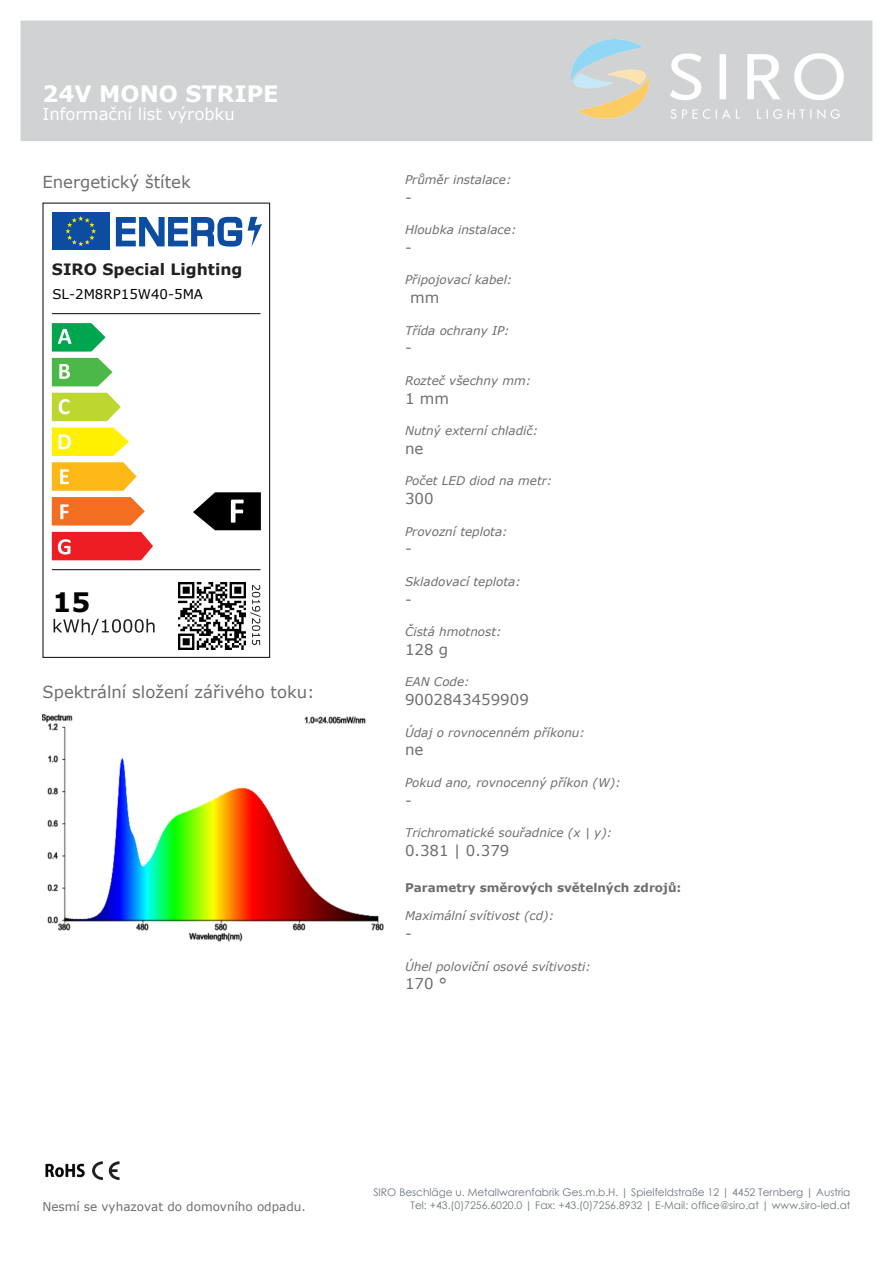
<style>
.page{position:relative;width:893px;height:1263px;background:#fff}
.page>*{position:absolute;margin:0;border:0;box-sizing:border-box;transform-origin:0 0}
.t1{font:700 26.85px "Verdana";color:#000}
.t2{font:700 22.5px "Verdana";color:#fff}
.t3{font:16.5px "Verdana";color:#6e6e6e}
.t4{font:16.5px "Verdana";color:#fff}
.t5{font:700 15.6px "Verdana";color:#231f20}
.t6{font:15px "Verdana";color:#6e6e6e}
.t7{font:13.35px "Verdana";color:#000}
.t8{font:italic 12px "Verdana";color:#6e6e6e}
.t9{font:700 12px "Verdana";color:#6e6e6e}
.t10{font:12px "Verdana";color:#6e6e6e}
.t11{font:10.5px/12.6px "Century Gothic";color:#6d747f;text-align:right}
.s1{font-style:inherit}
</style>
<div class="page">
<div style="left:21px;top:21px;width:851px;height:120px;background:#d1d2d4"></div>
<img style="left:571px;top:40px;width:272px;height:78px">
<img style="left:45px;top:1163px;width:40px;height:15px">
<svg style="left:92px;top:1161px;width:27px;height:19px"></svg>
<div style="left:52px;top:212px;width:58px;height:38px;background:#0d4da1"></div>
<svg style="left:65px;top:216px;width:31px;height:30px"></svg>
<svg style="left:116px;top:217px;width:126px;height:30px"></svg>
<svg style="left:248px;top:217px;width:14px;height:30px"></svg>
<svg style="left:52px;top:323px;width:54px;height:29px"></svg>
<svg style="left:52px;top:358px;width:61px;height:28px"></svg>
<svg style="left:52px;top:393px;width:69px;height:28px;background:#c7db4d"></svg>
<svg style="left:52px;top:427px;width:77px;height:29px;background:#fff32b"></svg>
<svg style="left:52px;top:462px;width:85px;height:29px;background:#fcc133"></svg>
<svg style="left:52px;top:497px;width:93px;height:28px;background:#f47d38"></svg>
<svg style="left:52px;top:532px;width:101px;height:28px;background:#ef3237"></svg>
<svg style="left:54px;top:619px;width:101px;height:16px"></svg>
<hr style="left:52px;top:313px;width:209px;height:1px;background:#231f20">
<hr style="left:52px;top:569px;width:209px;height:1px;background:#231f20">
<svg style="left:250px;top:585px;width:11px;height:60px"></svg>
<svg style="left:193px;top:492px;width:68px;height:38px"></svg>
<div style="left:42px;top:203px;width:228px;height:455px;border:1px solid #231f20"></div>
<img style="left:179px;top:582px;width:67px;height:67px">
<img style="left:42px;top:713px;width:342px;height:229px">
<h2 class="t2" style="left:42px;top:80px;width:238px">24V MONO STRIPE</h2>
<h3 class="t4" style="left:42px;top:104px;width:194px">Informační list výrobku</h3>
<h3 class="t3" style="left:42px;top:171px;width:150px">Energetický štítek</h3>
<h3 class="t5" style="left:52px;top:259px;width:192px"><span class="s1">SIRO</span> Special Lighting</h3>
<p class="t7" style="left:52px;top:285px;width:152px">SL-2M8RP15W40-5MA</p>
<h1 class="t1" style="left:52px;top:585px;width:40px">15</h1>
<h3 class="t3" style="left:42px;top:681px;width:274px">Spektrální složení zářivého toku:</h3>
<p class="t8" style="left:405px;top:172px;width:108px">Průměr instalace:</p>
<p class="t6" style="left:405px;top:187px;width:8px">-</p>
<p class="t8" style="left:405px;top:222px;width:113px">Hloubka instalace:</p>
<p class="t6" style="left:405px;top:238px;width:8px">-</p>
<p class="t8" style="left:405px;top:272px;width:109px">Připojovací kabel:</p>
<p class="t6" style="left:410px;top:288px;width:31px">mm</p>
<p class="t8" style="left:405px;top:322px;width:106px">Třída ochrany IP:</p>
<p class="t6" style="left:405px;top:338px;width:8px">-</p>
<p class="t8" style="left:405px;top:373px;width:128px">Rozteč všechny mm:</p>
<p class="t6" style="left:405px;top:388px;width:45px">1 mm</p>
<p class="t8" style="left:405px;top:423px;width:135px">Nutný externí chladič:</p>
<p class="t6" style="left:405px;top:439px;width:20px">ne</p>
<p class="t8" style="left:405px;top:473px;width:149px">Počet LED diod na metr:</p>
<p class="t6" style="left:405px;top:489px;width:30px">300</p>
<p class="t8" style="left:405px;top:523px;width:104px">Provozní teplota:</p>
<p class="t6" style="left:405px;top:539px;width:8px">-</p>
<p class="t8" style="left:405px;top:574px;width:117px">Skladovací teplota:</p>
<p class="t6" style="left:405px;top:589px;width:8px">-</p>
<p class="t8" style="left:405px;top:624px;width:98px">Čistá hmotnost:</p>
<p class="t6" style="left:405px;top:640px;width:45px">128 g</p>
<p class="t8" style="left:405px;top:674px;width:66px">EAN Code:</p>
<p class="t6" style="left:405px;top:690px;width:125px">9002843459909</p>
<p class="t8" style="left:405px;top:724px;width:181px">Údaj o rovnocenném příkonu:</p>
<p class="t6" style="left:405px;top:740px;width:20px">ne</p>
<p class="t8" style="left:405px;top:775px;width:217px">Pokud ano, rovnocenný příkon (W):</p>
<p class="t6" style="left:405px;top:790px;width:8px">-</p>
<p class="t8" style="left:405px;top:825px;width:209px">Trichromatické souřadnice (x | y):</p>
<p class="t6" style="left:405px;top:841px;width:106px">0.381 | 0.379</p>
<p class="t9" style="left:405px;top:880px;width:278px">Parametry směrových světelných zdrojů:</p>
<p class="t8" style="left:405px;top:908px;width:151px">Maximální svítivost (cd):</p>
<p class="t6" style="left:405px;top:924px;width:8px">-</p>
<p class="t8" style="left:405px;top:958px;width:187px">Úhel poloviční osové svítivosti:</p>
<p class="t6" style="left:405px;top:974px;width:43px">170 °</p>
<p class="t10" style="left:42px;top:1198px;width:265px">Nesmí se vyhazovat do domovního odpadu.</p>
<p class="t11" style="left:373px;top:1186px;width:479px">SIRO Beschläge u. Metallwarenfabrik Ges.m.b.H. | Spielfeldstraße 12 | 4452 Ternberg | Austria<br>Tel: +43.(0)7256.6020.0 | Fax: +43.(0)7256.8932 | E-Mail: office@siro.at | www.siro-led.at</p>
</div>
